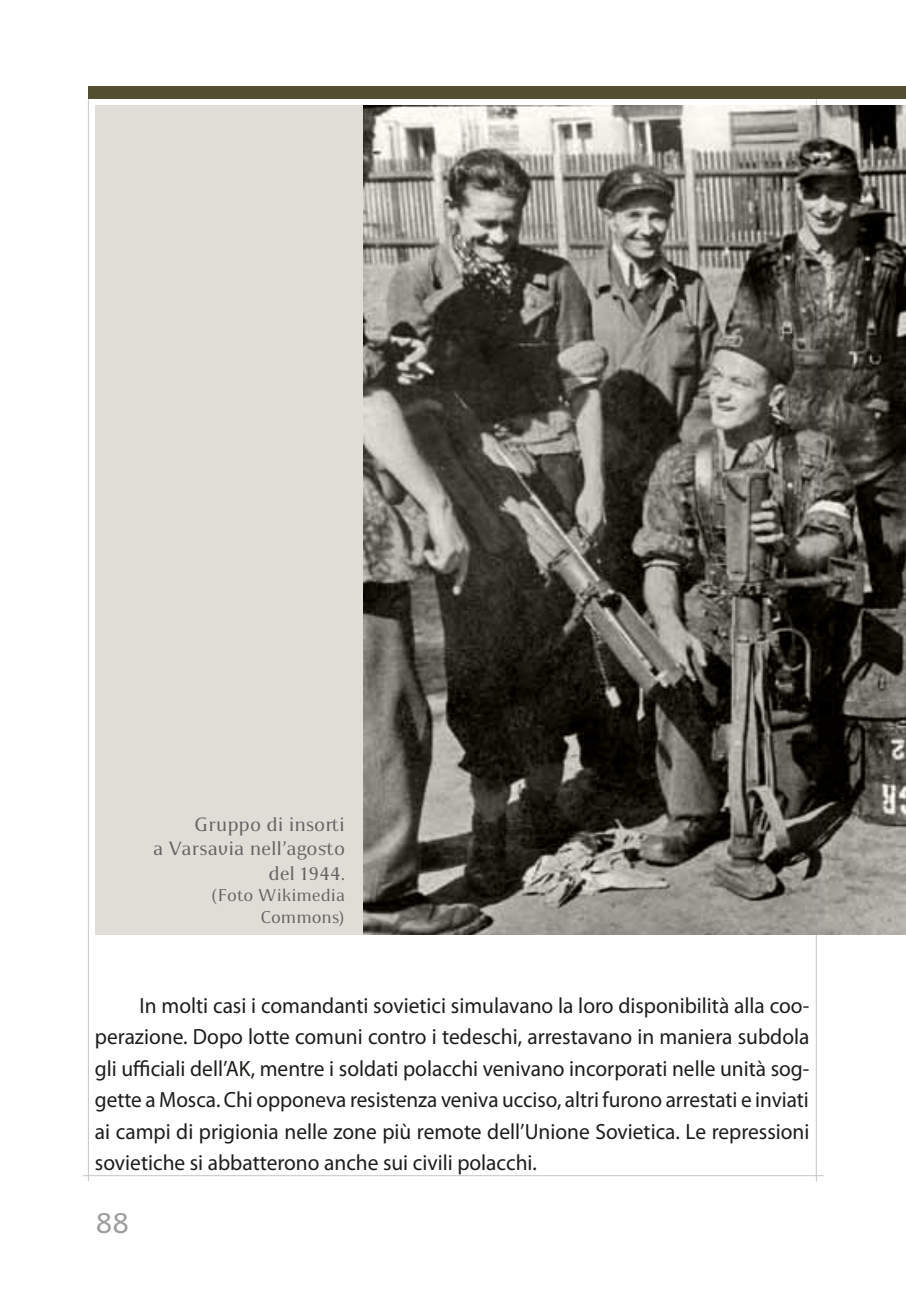
<style>
.page{position:relative;width:906px;height:1302px;background:#fff}
.page>*{position:absolute;margin:0;border:0;box-sizing:border-box;transform-origin:0 0}
.t1{font:31.5px "Apolonia Nova OT";color:#9d9d9c}
.t2{font:22.05px/31.5px "Myriad Pro";color:#1d1d1b;text-align:justify}
.t3{font:20.25px/24.3px "Apolonia";color:#646363;text-align:right}
.t4{font:18px/21.6px "Apolonia";letter-spacing:.025em;color:#646363;text-align:right}
</style>
<div class="page">
<div style="left:96px;top:105px;width:810px;height:829px;background:#e0ddd7"></div>
<hr style="left:816px;top:99px;width:1px;height:1082px;background:#c6c6c6">
<hr style="left:88px;top:99px;width:1px;height:1081px;background:#c6c6c6">
<hr style="left:83px;top:1175px;width:740px;height:1px;background:#c6c6c6">
<img style="left:364px;top:105px;width:542px;height:829px">
<div style="left:88px;top:86px;width:818px;height:13px;background:#544e31"></div>
<p class="t3" style="left:153px;top:812px;width:193px">Gruppo di insorti<br>a Varsavia nell’agosto del 1944.</p>
<p class="t4" style="left:211px;top:884px;width:135px">(Foto Wikimedia<br>Commons)</p>
<p class="t2" style="left:95px;top:988px;width:716px;text-indent:45px">In molti casi i comandanti sovietici simulavano la loro disponibilità alla coo&shy;perazione. Dopo lotte comuni contro i tedeschi, arrestavano in maniera subdola gli ufficiali dell’AK, mentre i soldati polacchi venivano incorporati nelle unità sog&shy;gette a Mosca. Chi opponeva resistenza veniva ucciso, altri furono arrestati e inviati ai campi di prigionia nelle zone più remote dell’Unione Sovietica. Le repressioni sovietiche si abbatterono anche sui civili polacchi.</p>
<h1 class="t1" style="left:96px;top:1204px;width:35px">88</h1>
</div>
